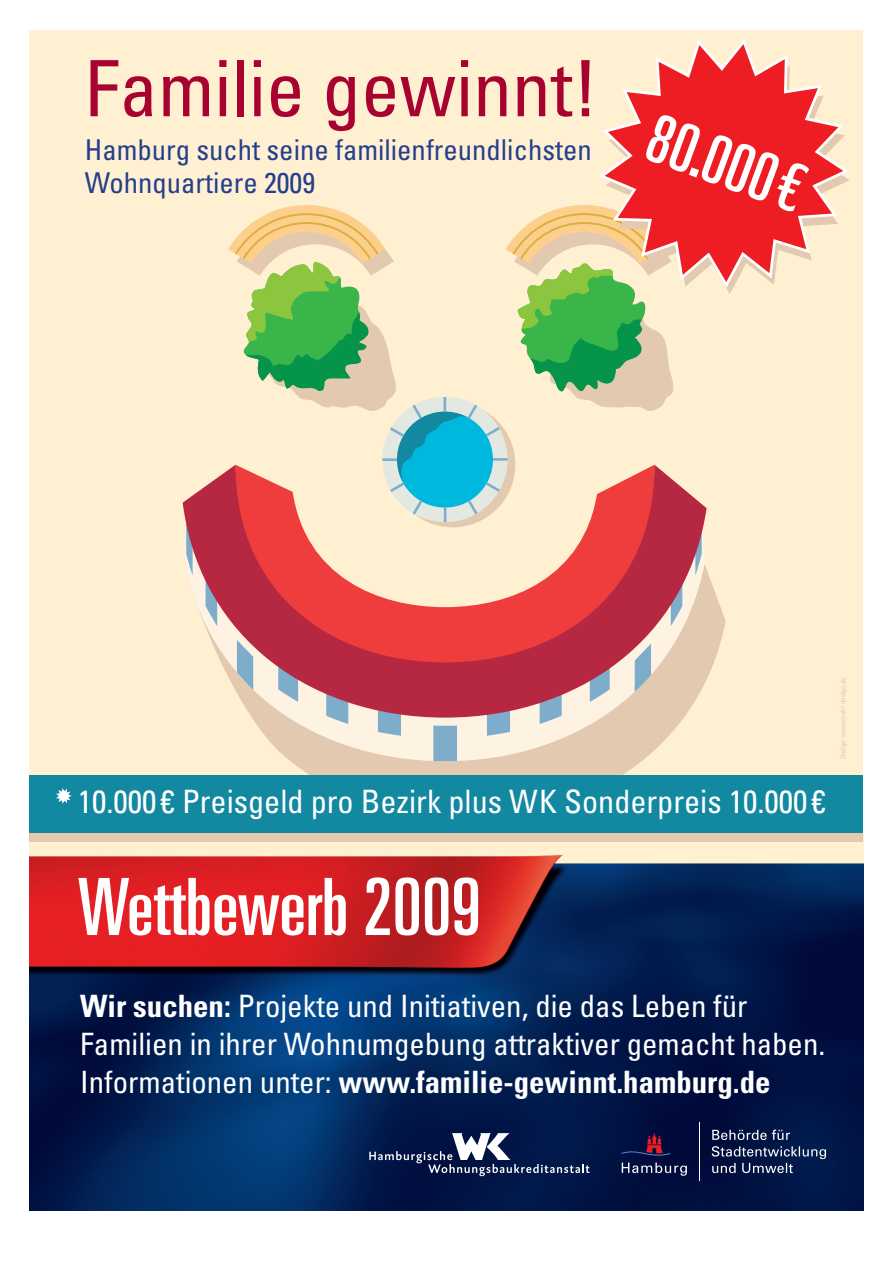
<style>
.page{position:relative;width:893px;height:1263px;background:#fff}
.page>*{position:absolute;margin:0;border:0;box-sizing:border-box;transform-origin:0 0}
.t1{font:ultra-condensed 79.05px "Univers LT Std";color:#fff}
.t2{font:condensed 77.7px "Univers LT Std";color:#a80330}
.t3{font:condensed 32.25px "Univers LT Std";color:#fff}
.t4{font:condensed 30.75px/37.8px "Univers LT Std";color:#fff}
.t5{font:condensed 28.65px/32.8px "Univers LT Std";color:#253f8e}
.t6{font:condensed 6.9px "Univers LT Std";color:#e3c9af}
.s1{font-weight:700}
</style>
<div class="page">
<div style="left:30px;top:30px;width:833px;height:874px;background:#fef0d0"></div>
<svg style="left:291px;top:626px;width:434px;height:149px;fill:#e3c9af"></svg>
<svg style="left:252px;top:718px;width:453px;height:43px;background:#f1dfc9"></svg>
<svg style="left:540px;top:718px;width:22px;height:6px"></svg>
<svg style="left:487px;top:718px;width:23px;height:18px"></svg>
<svg style="left:326px;top:718px;width:22px;height:6px"></svg>
<svg style="left:378px;top:718px;width:23px;height:18px"></svg>
<svg style="left:433px;top:726px;width:24px;height:35px"></svg>
<svg style="left:183px;top:470px;width:524px;height:248px;background:#d0797d"></svg>
<img style="left:29px;top:834px;width:835px;height:376px">
<svg style="left:369px;top:1133px;width:220px;height:43px;background:#2c3d65"></svg>
<svg style="left:622px;top:1162px;width:65px;height:14px"></svg>
<svg style="left:622px;top:1134px;width:48px;height:22px"></svg>
<hr style="left:699px;top:1122px;width:1px;height:59px;background:#fff">
<svg style="left:712px;top:1129px;width:78px;height:11px"></svg>
<svg style="left:712px;top:1146px;width:114px;height:27px;background:#2f4067"></svg>
<div style="left:30px;top:784px;width:833px;height:57px;background:#e3c9af"></div>
<svg style="left:622px;top:39px;width:227px;height:221px"></svg>
<svg style="left:228px;top:114px;width:581px;height:512px"></svg>
<div style="left:30px;top:775px;width:833px;height:58px;background:#1289a1"></div>
<svg style="left:56px;top:788px;width:15px;height:16px"></svg>
<h2 class="t2" style="left:85px;top:39px;width:515px">Familie gewinnt!</h2>
<p class="t5" style="left:85px;top:133px;width:508px">Hamburg sucht seine familienfreundlichsten<br>Wohnquartiere 2009</p>
<p class="t3" style="left:78px;top:781px;width:749px">10.000 € Preisgeld pro Bezirk plus WK Sonderpreis 10.000 €</p>
<p class="t6" style="left:839px;top:759px;width:84px;rotate:-90deg">Design: www.ruehl-design.de</p>
<h1 class="t1" style="left:77px;top:862px;width:405px">Wettbewerb 2009</h1>
<p class="t4" style="left:80px;top:987px;width:746px"><span class="s1">Wir suchen:</span> Projekte und Initiativen, die das Leben für<br>Familien in ihrer Wohnumgebung attraktiver gemacht haben.<br>Informationen unter: <span class="s1">www.familie-gewinnt.hamburg.de</span></p>
</div>
